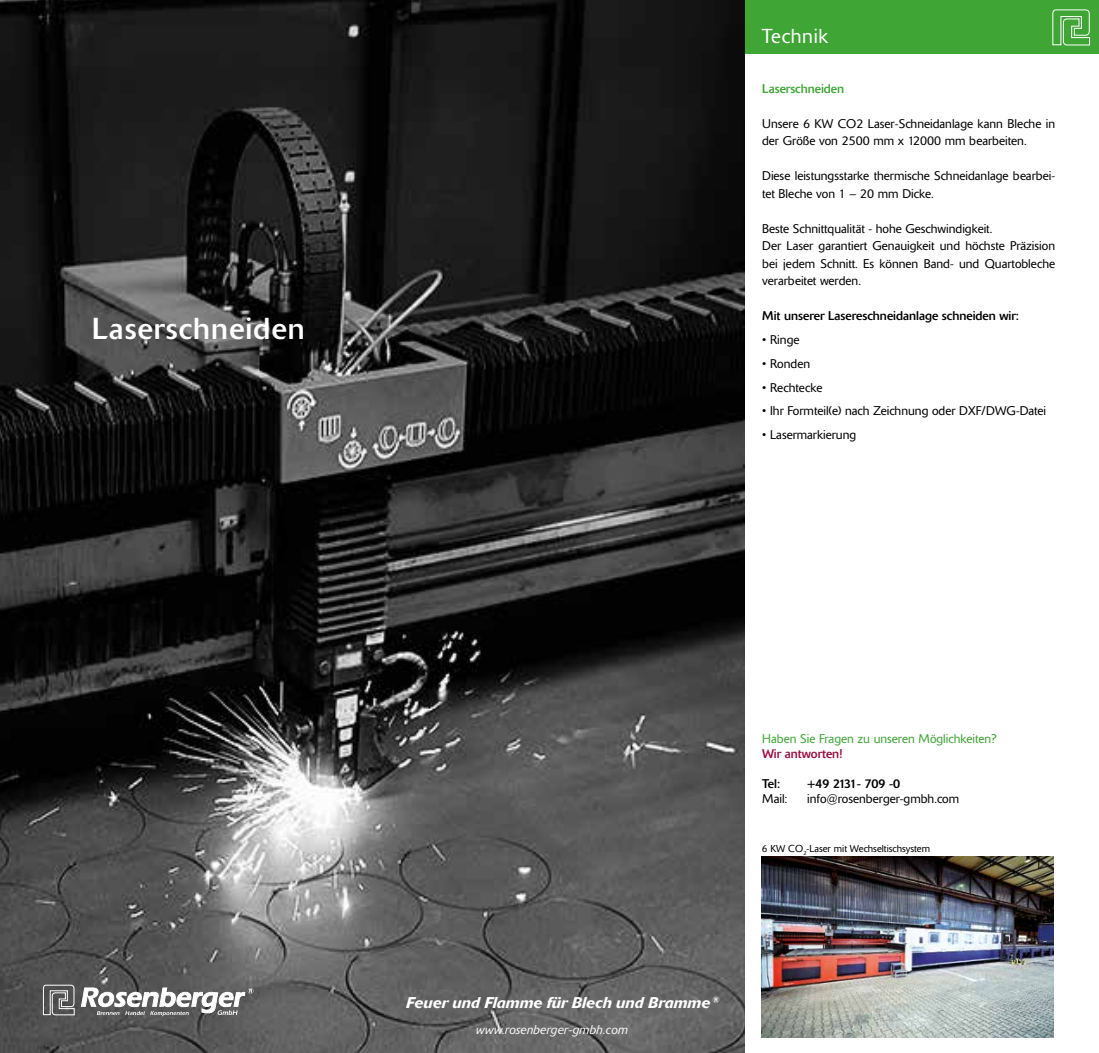
<style>
.page{position:relative;width:1099px;height:1053px;background:#fff}
.page>*{position:absolute;margin:0;border:0;box-sizing:border-box;transform-origin:0 0}
.t1{font:30px "Delta";letter-spacing:.04em;color:#fff}
.t2{font:300 20px "Delta";letter-spacing:.03em;color:#fff}
.t3{font:italic 500 15.38px "Delta";color:#fff}
.t4{font:300 12.5px/17.5px "Delta";color:#000}
.t5{font:12.5px "Delta";color:#000}
.t6{font:300 12.5px "Delta";color:#3fa535}
.t7{font:italic 300 12.5px "Delta";letter-spacing:.02em;color:#fff}
.t8{font:12.5px "Delta";color:#3fa535}
.t9{font:12.5px "Delta";color:#990c42}
.t10{font:12.5px "Delta";letter-spacing:-.07em;color:#000}
.t11{font:300 10px "Delta";color:#000}
</style>
<div class="page">
<img style="left:0;top:0;width:744px;height:1052px">
<img style="left:761px;top:856px;width:292px;height:181px">
<div style="left:745px;top:0;width:353px;height:53px;background:#3fa535"></div>
<svg style="left:1052px;top:9px;width:38px;height:37px"></svg>
<svg style="left:43px;top:984px;width:32px;height:31px"></svg>
<svg style="left:81px;top:987px;width:172px;height:29px"></svg>
<h1 class="t1" style="left:92px;top:317px;width:214px">Laserschneiden</h1>
<h2 class="t2" style="left:761px;top:29px;width:68px">Technik</h2>
<p class="t8" style="left:762px;top:84px;width:83px">Laserschneiden</p>
<p class="t4" style="left:762px;top:116px;width:294px">Unsere 6 KW CO2 Laser-Schneidanlage kann Bleche in der Größe von 2500 mm x 12000 mm bearbeiten.</p>
<p class="t4" style="left:762px;top:168px;width:294px">Diese leistungsstarke thermische Schneidanlage bearbei&shy;tet Bleche von 1 – 20 mm Dicke.</p>
<p class="t4" style="left:762px;top:221px;width:294px">Beste Schnittqualität - hohe Geschwindigkeit.<br>Der Laser garantiert Genauigkeit und höchste Präzision bei jedem Schnitt. Es können Band- und Quartobleche verarbeitet werden.</p>
<p class="t5" style="left:762px;top:311px;width:258px">Mit unserer Lasereschneidanlage schneiden wir:</p>
<p class="t4" style="left:762px;top:332px;width:39px">• Ringe</p>
<p class="t4" style="left:762px;top:356px;width:49px">• Ronden</p>
<p class="t4" style="left:762px;top:379px;width:62px">• Rechtecke</p>
<p class="t4" style="left:762px;top:403px;width:285px">• Ihr Formteil(e) nach Zeichnung oder DXF/DWG-Datei</p>
<p class="t4" style="left:762px;top:427px;width:95px">• Lasermarkierung</p>
<p class="t6" style="left:762px;top:734px;width:236px">Haben Sie Fragen zu unseren Möglichkeiten?</p>
<p class="t9" style="left:762px;top:749px;width:82px">Wir antworten!</p>
<p class="t5" style="left:762px;top:779px;width:19px">Tel:</p>
<p class="t10" style="left:807px;top:779px;width:94px">+49 2131- 709 -0</p>
<p class="t4" style="left:762px;top:791px;width:27px">Mail:</p>
<p class="t4" style="left:807px;top:791px;width:153px">info@rosenberger-gmbh.com</p>
<p class="t11" style="left:761px;top:844px;width:170px">6 KW CO<sub>2</sub>-Laser mit Wechseltischsystem</p>
<p class="t3" style="left:406px;top:993px;width:315px">Feuer und Flamme für Blech und Bramme <sup>®</sup></p>
<p class="t7" style="left:476px;top:1025px;width:153px">www.rosenberger-gmbh.com</p>
</div>
